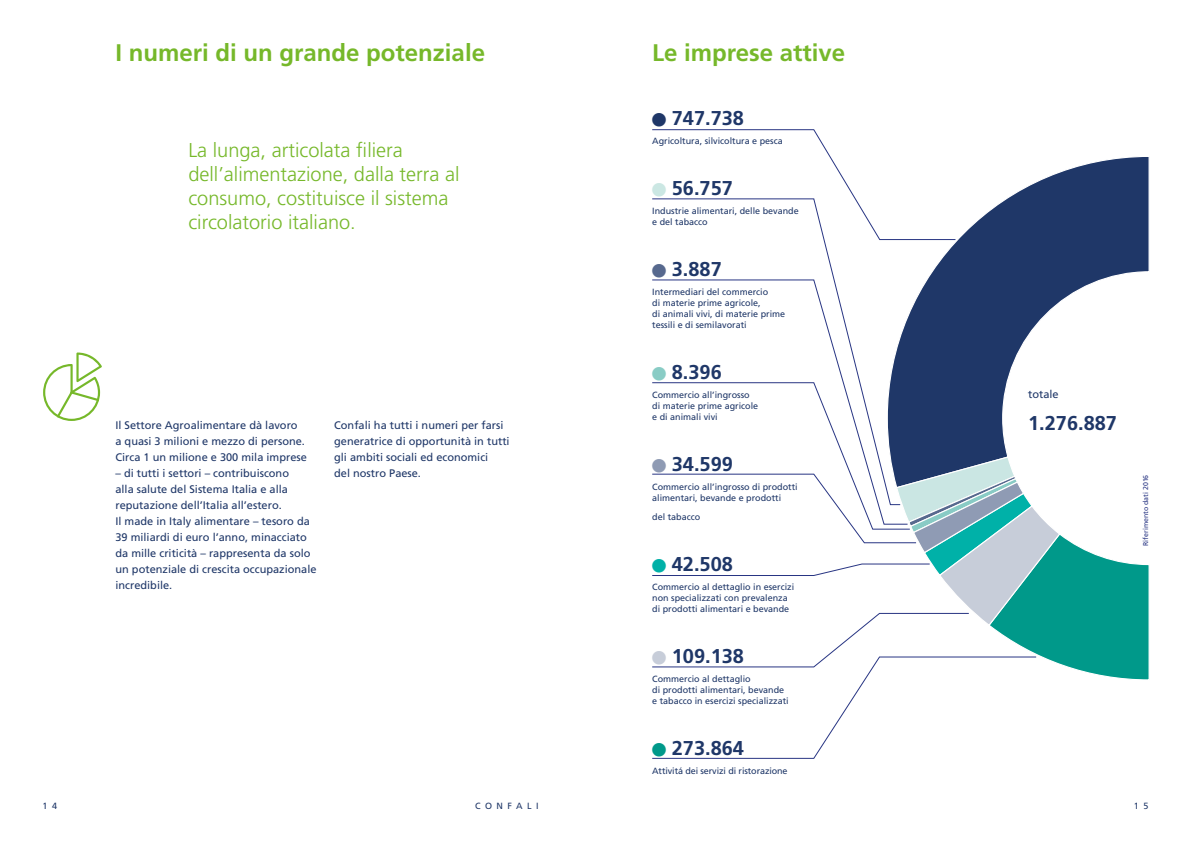
<style>
.page{position:relative;width:1191px;height:842px;background:#fff}
.page>*{position:absolute;margin:0;border:0;box-sizing:border-box;transform-origin:0 0}
.t1{font:700 24px "Frutiger LT Std";color:#76b82a}
.t2{font:300 20px/24px "Frutiger LT Std";color:#76b82a}
.t3{font:700 20px "Frutiger LT Std";color:#1f3768}
.t4{font:11px/16px "Frutiger LT Std";color:#1f3768}
.t5{font:9px/11px "Frutiger LT Std";color:#1f3768}
.t6{font:9px "Frutiger LT Std";letter-spacing:.5em;color:#1f3768}
.t7{font:7px "Frutiger LT Std";color:#283583}
</style>
<div class="page">
<svg style="left:901px;top:157px;width:248px;height:210px"></svg>
<svg style="left:652px;top:279px;width:256px;height:88px"></svg>
<svg style="left:43px;top:352px;width:59px;height:69px"></svg>
<svg style="left:652px;top:129px;width:304px;height:111px"></svg>
<svg style="left:652px;top:367px;width:497px;height:392px"></svg>
<h1 class="t1" style="left:115px;top:38px;width:371px">I numeri di un grande potenziale</h1>
<h2 class="t2" style="left:188px;top:138px;width:273px">La lunga, articolata filiera dell’alimentazione, dalla terra al consumo, costituisce il sistema circolatorio italiano.</h2>
<p class="t4" style="left:115px;top:417px;width:193px">Il Settore Agroalimentare dà lavoro<br>a quasi 3 milioni e mezzo di persone.<br>Circa 1 un milione e 300 mila imprese</p>
<p class="t4" style="left:115px;top:465px;width:203px">– di tutti i settori – contribuiscono<br>alla salute del Sistema Italia e alla reputazione dell’Italia all’estero.<br>Il made in Italy alimentare – tesoro da 39 miliardi di euro l’anno, minacciato da mille criticità – rappresenta da solo un potenziale di crescita occupazionale incredibile.</p>
<p class="t4" style="left:334px;top:417px;width:177px">Confali ha tutti i numeri per farsi generatrice di opportunità in tutti gli ambiti sociali ed economici<br>del nostro Paese.</p>
<h1 class="t1" style="left:652px;top:38px;width:194px">Le imprese attive</h1>
<h2 class="t3" style="left:672px;top:106px;width:74px">747.738</h2>
<p class="t5" style="left:652px;top:135px;width:132px">Agricoltura, silvicoltura e pesca</p>
<h2 class="t3" style="left:672px;top:176px;width:63px">56.757</h2>
<p class="t5" style="left:652px;top:205px;width:148px">Industrie alimentari, delle bevande e del tabacco</p>
<h2 class="t3" style="left:672px;top:257px;width:52px">3.887</h2>
<p class="t5" style="left:652px;top:286px;width:135px">Intermediari del commercio<br>di materie prime agricole,<br>di animali vivi, di materie prime tessili e di semilavorati</p>
<h2 class="t3" style="left:672px;top:360px;width:52px">8.396</h2>
<p class="t5" style="left:652px;top:389px;width:108px">Commercio all’ingrosso di materie prime agricole e di animali vivi</p>
<h2 class="t3" style="left:672px;top:452px;width:63px">34.599</h2>
<p class="t5" style="left:652px;top:481px;width:147px">Commercio all’ingrosso di prodotti alimentari, bevande e prodotti</p>
<p class="t5" style="left:652px;top:511px;width:50px">del tabacco</p>
<h2 class="t3" style="left:672px;top:552px;width:63px">42.508</h2>
<p class="t5" style="left:652px;top:581px;width:144px">Commercio al dettaglio in esercizi non specializzati con prevalenza di prodotti alimentari e bevande</p>
<h2 class="t3" style="left:672px;top:644px;width:74px">109.138</h2>
<p class="t5" style="left:652px;top:673px;width:138px">Commercio al dettaglio<br>di prodotti alimentari, bevande e tabacco in esercizi specializzati</p>
<h2 class="t3" style="left:672px;top:736px;width:74px">273.864</h2>
<p class="t5" style="left:652px;top:765px;width:137px">Attivitá dei servizi di ristorazione</p>
<p class="t4" style="left:1028px;top:387px;width:32px">totale</p>
<h2 class="t3" style="left:1028px;top:412px;width:90px">1.276.887</h2>
<p class="t7" style="left:1141px;top:546px;width:73px;rotate:-90deg">Riferimento dati 2016</p>
<p class="t5" style="left:43px;top:800px;width:16px">1 4</p>
<p class="t6" style="left:475px;top:801px;width:65px">CONFALI</p>
<p class="t5" style="left:1134px;top:800px;width:16px">1 5</p>
</div>
